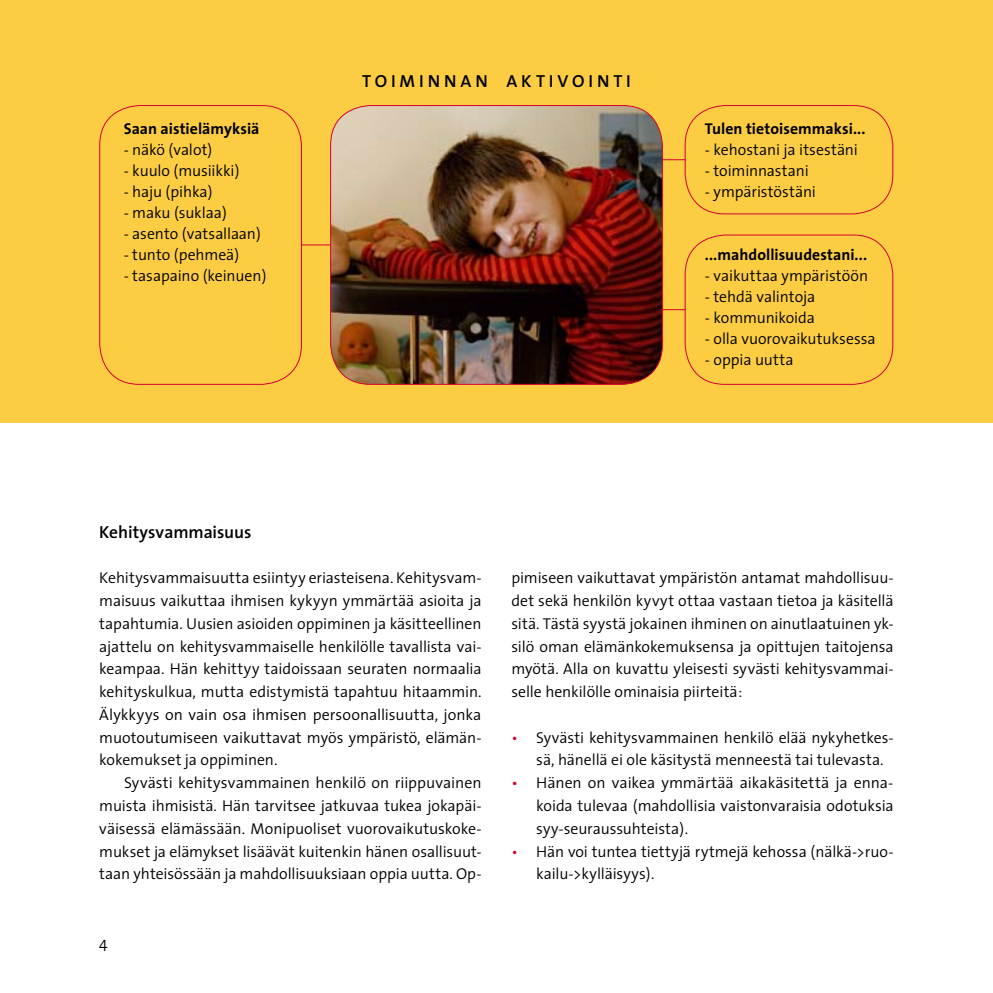
<style>
.page{position:relative;width:993px;height:993px;background:#fff}
.page>*{position:absolute;margin:0;border:0;box-sizing:border-box;transform-origin:0 0}
.t1{font:600 17.5px "The Sans";letter-spacing:.22em;color:#000}
.t2{font:600 17.5px "The Sans";letter-spacing:-.005em;color:#000}
.t3{font:300 15.75px/22.8px "The Sans";letter-spacing:-.005em;color:#000;text-align:justify}
.t4{font:700 15.75px "The Sans";color:#000}
.s1{color:#d60032}
</style>
<div class="page">
<div style="left:0;top:0;width:992px;height:422px;background:#fccd43"></div>
<div style="left:684px;top:105px;width:208px;height:109px;border:1px solid #d60032;border-radius:40px"></div>
<div style="left:684px;top:234px;width:208px;height:150px;border:1px solid #d60032;border-radius:40px"></div>
<svg style="left:662px;top:159px;width:23px;height:1px"></svg>
<svg style="left:662px;top:309px;width:23px;height:1px"></svg>
<hr style="left:301px;top:244px;width:83px;height:1px;background:#d60032">
<div style="left:99px;top:105px;width:203px;height:279px;border:1px solid #d60032;border-radius:40px"></div>
<img style="left:330px;top:105px;width:332px;height:279px">
<div style="left:330px;top:105px;width:332px;height:279px;border:1px solid #d60032;border-radius:40px"></div>
<p class="t1" style="left:362px;top:67px;width:270px">Toiminnan akt ivoint i</p>
<p class="t4" style="left:124px;top:115px;width:137px">Saan aistielämyksiä</p>
<p class="t4" style="left:704px;top:115px;width:162px">Tulen tietoisemmaksi...</p>
<p class="t3" style="left:124px;top:137px;width:90px">- näkö (valot)</p>
<p class="t3" style="left:704px;top:137px;width:154px">- kehostani ja itsestäni</p>
<p class="t3" style="left:124px;top:158px;width:117px">- kuulo (musiikki)</p>
<p class="t3" style="left:704px;top:158px;width:105px">- toiminnastani</p>
<p class="t3" style="left:124px;top:179px;width:90px">- haju (pihka)</p>
<p class="t3" style="left:704px;top:179px;width:112px">- ympäristöstäni</p>
<p class="t3" style="left:124px;top:200px;width:105px">- maku (suklaa)</p>
<p class="t3" style="left:124px;top:221px;width:139px">- asento (vatsallaan)</p>
<p class="t3" style="left:124px;top:242px;width:117px">- tunto (pehmeä)</p>
<p class="t4" style="left:704px;top:241px;width:164px">...mahdollisuudestani...</p>
<p class="t3" style="left:124px;top:263px;width:144px">- tasapaino (keinuen)</p>
<p class="t3" style="left:704px;top:263px;width:165px">- vaikuttaa ympäristöön</p>
<p class="t3" style="left:704px;top:284px;width:112px">- tehdä valintoja</p>
<p class="t3" style="left:704px;top:305px;width:112px">- kommunikoida</p>
<p class="t3" style="left:704px;top:326px;width:172px">- olla vuorovaikutuksessa</p>
<p class="t3" style="left:704px;top:347px;width:90px">- oppia uutta</p>
<p class="t2" style="left:99px;top:517px;width:154px">Kehitysvammaisuus</p>
<p class="t3" style="left:99px;top:566px;width:383px">Kehitysvammaisuutta esiintyy eriasteisena. Kehitysvam-</p>
<p class="t3" style="left:99px;top:588px;width:383px">maisuus vaikuttaa ihmisen kykyyn ymmärtää asioita ja</p>
<p class="t3" style="left:99px;top:611px;width:383px">tapahtumia. Uusien asioiden oppiminen ja käsitteellinen</p>
<p class="t3" style="left:99px;top:634px;width:383px">ajattelu on kehitysvammaiselle henkilölle tavallista vai-</p>
<p class="t3" style="left:99px;top:657px;width:383px">keampaa. Hän kehittyy taidoissaan seuraten normaalia</p>
<p class="t3" style="left:99px;top:679px;width:383px">kehityskulkua, mutta edistymistä tapahtuu hitaammin.</p>
<p class="t3" style="left:99px;top:702px;width:383px">Älykkyys on vain osa ihmisen persoonallisuutta, jonka</p>
<p class="t3" style="left:99px;top:725px;width:383px">muotoutumiseen vaikuttavat myös ympäristö, elämän-</p>
<p class="t3" style="left:99px;top:748px;width:180px">kokemukset ja oppiminen.</p>
<p class="t3" style="left:124px;top:770px;width:359px">Syvästi kehitysvammainen henkilö on riippuvainen</p>
<p class="t3" style="left:99px;top:793px;width:383px">muista ihmisistä. Hän tarvitsee jatkuvaa tukea jokapäi-</p>
<p class="t3" style="left:99px;top:816px;width:383px">väisessä elämässään. Monipuoliset vuorovaikutuskoke-</p>
<p class="t3" style="left:99px;top:839px;width:383px">mukset ja elämykset lisäävät kuitenkin hänen osallisuut-</p>
<p class="t3" style="left:99px;top:861px;width:383px">taan yhteisössään ja mahdollisuuksiaan oppia uutta. Op-</p>
<p class="t3" style="left:99px;top:930px;width:10px">4</p>
<p class="t3" style="left:511px;top:566px;width:383px">pimiseen vaikuttavat ympäristön antamat mahdollisuu&shy;det sekä henkilön kyvyt ottaa vastaan tietoa ja käsitellä sitä. Tästä syystä jokainen ihminen on ainutlaatuinen yk&shy;silö oman elämänkokemuksensa ja opittujen taitojensa myötä. Alla on kuvattu yleisesti syvästi kehitysvammai&shy;selle henkilölle ominaisia piirteitä:</p>
<p class="t3" style="left:536px;top:725px;width:359px;text-indent:-25px"><span class="s1">•</span> Syvästi kehitysvammainen henkilö elää nykyhetkes&shy;sä, hänellä ei ole käsitystä menneestä tai tulevasta.</p>
<p class="t3" style="left:536px;top:770px;width:359px;text-indent:-25px"><span class="s1">•</span> Hänen on vaikea ymmärtää aikakäsitettä ja enna&shy;koida tulevaa (mahdollisia vaistonvaraisia odotuksia syy-seuraussuhteista).</p>
<p class="t3" style="left:536px;top:839px;width:359px;text-indent:-25px"><span class="s1">•</span> Hän voi tuntea tiettyjä rytmejä kehossa (nälkä-&gt;ruo&shy;kailu-&gt;kylläisyys).</p>
</div>
